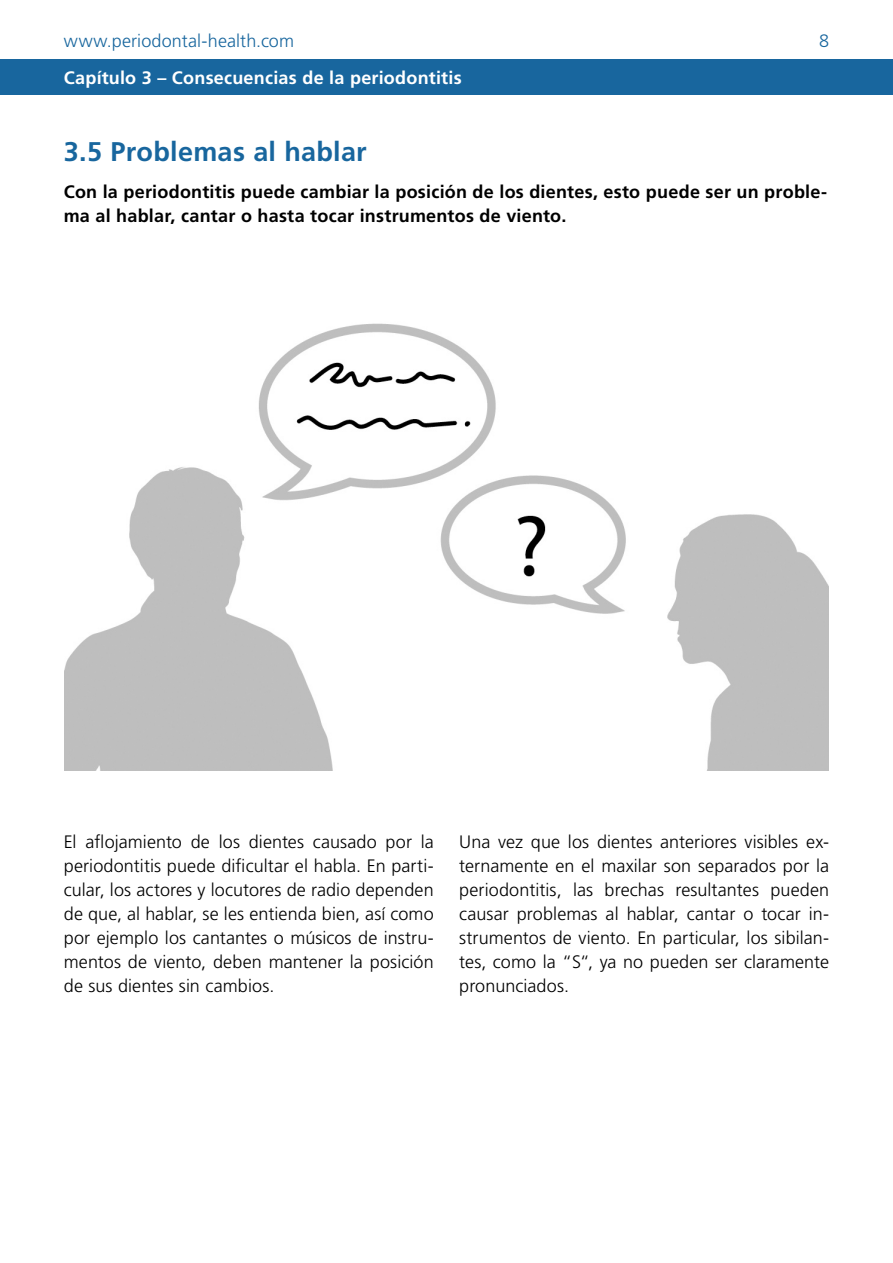
<style>
.page{position:relative;width:893px;height:1263px;background:#fff}
.page>*{position:absolute;margin:0;border:0;box-sizing:border-box;transform-origin:0 0}
.t1{font:700 27px "Frutiger";letter-spacing:.01em;color:#18669e}
.t2{font:300 18px/24px "Frutiger";letter-spacing:.005em;color:#000;text-align:justify}
.t3{font:700 18px/24px "Frutiger";letter-spacing:.015em;color:#000}
.t4{font:700 18px "Frutiger";letter-spacing:.015em;color:#fff}
.t5{font:300 18px "Frutiger";letter-spacing:.005em;color:#18669e}
</style>
<div class="page">
<div style="left:0;top:60px;width:893px;height:35px;background:#18669e"></div>
<img style="left:65px;top:323px;width:763px;height:448px">
<p class="t5" style="left:64px;top:30px;width:232px">www.periodontal-health.com</p>
<p class="t5" style="left:819px;top:30px;width:12px">8</p>
<p class="t4" style="left:64px;top:67px;width:399px">Capítulo 3 – Consecuencias de la periodontitis</p>
<h1 class="t1" style="left:64px;top:136px;width:304px">3.5 Problemas al hablar</h1>
<p class="t3" style="left:64px;top:179px;width:765px">Con la periodontitis puede cambiar la posición de los dientes, esto puede ser un proble&shy;ma al hablar, cantar o hasta tocar instrumentos de viento.</p>
<p class="t2" style="left:64px;top:829px;width:371px">El aflojamiento de los dientes causado por la periodontitis puede dificultar el habla. En parti&shy;cular, los actores y locutores de radio dependen de que, al hablar, se les entienda bien, así como por ejemplo los cantantes o músicos de instru&shy;mentos de viento, deben mantener la posición de sus dientes sin cambios.</p>
<p class="t2" style="left:459px;top:829px;width:371px">Una vez que los dientes anteriores visibles ex&shy;ternamente en el maxilar son separados por la periodontitis, las brechas resultantes pueden causar problemas al hablar, cantar o tocar in&shy;strumentos de viento. En particular, los sibilan&shy;tes, como la “S“, ya no pueden ser claramente pronunciados.</p>
</div>
